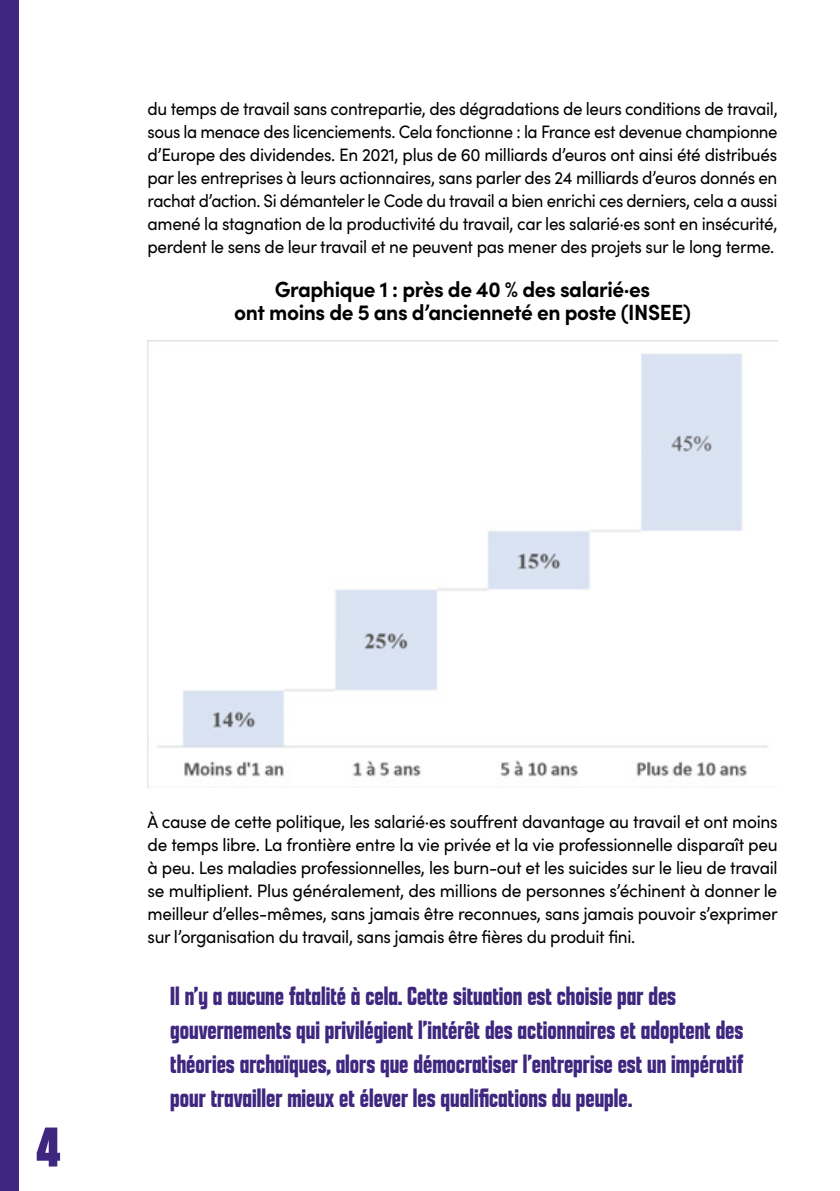
<style>
.page{position:relative;width:840px;height:1191px;background:#fff}
.page>*{position:absolute;margin:0;border:0;box-sizing:border-box;transform-origin:0 0}
.t1{font:900 60px "Apotek Comp";color:#3f277f}
.t2{font:700 28px/34px "Apotek Comp";color:#3f277f;scale:.95 1}
.t3{font:700 22px/23px "Sofia Pro";letter-spacing:-.02em;color:#000;text-align:center;scale:.95 1}
.t4{font:18px/23px "Sofia Pro";letter-spacing:-.02em;color:#000;text-align:justify;scale:.95 1}
.t5{font:18px/23px "Sofia Pro";letter-spacing:-.02em;color:#000;text-align:justify;scale:.96 1}
</style>
<div class="page">
<div style="left:0;top:0;width:18px;height:1191px;background:#3f277f"></div>
<img style="left:147px;top:340px;width:630px;height:447px">
<p class="t4" style="left:147px;top:96px;width:664px">du temps de travail sans contrepartie, des dégradations de leurs conditions de travail, sous la menace des licenciements. Cela fonctionne : la France est devenue championne d’Europe des dividendes. En 2021, plus de 60 milliards d’euros ont ainsi été distribués par les entreprises à leurs actionnaires, sans parler des 24 milliards d’euros donnés en rachat d’action. Si démanteler le Code du travail a bien enrichi ces derniers, cela a aussi amené la stagnation de la productivité du travail, car les salarié·es sont en insécurité, perdent le sens de leur travail et ne peuvent pas mener des projets sur le long terme.</p>
<p class="t3" style="left:234px;top:276px;width:482px">Graphique 1 : près de 40 % des salarié·es<br>ont moins de 5 ans d’ancienneté en poste (INSEE)</p>
<h1 class="t1" style="left:36px;top:1110px;width:26px">4</h1>
<p class="t5" style="left:147px;top:809px;width:657px">À cause de cette politique, les salarié·es souffrent davantage au travail et ont moins de temps libre. La frontière entre la vie privée et la vie professionnelle disparaît peu à peu. Les maladies professionnelles, les burn-out et les suicides sur le lieu de travail se multiplient. Plus généralement, des millions de personnes s’échinent à donner le meilleur d’elles-mêmes, sans jamais être reconnues, sans jamais pouvoir s’exprimer sur l’organisation du travail, sans jamais être fières du produit fini.</p>
<p class="t2" style="left:170px;top:978px;width:604px">Il n’y a aucune fatalité à cela. Cette situation est choisie par des gouvernements qui privilégient l’intérêt des actionnaires et adoptent des théories archaïques, alors que démocratiser l’entreprise est un impératif pour travailler mieux et élever les qualifications du peuple.</p>
</div>
